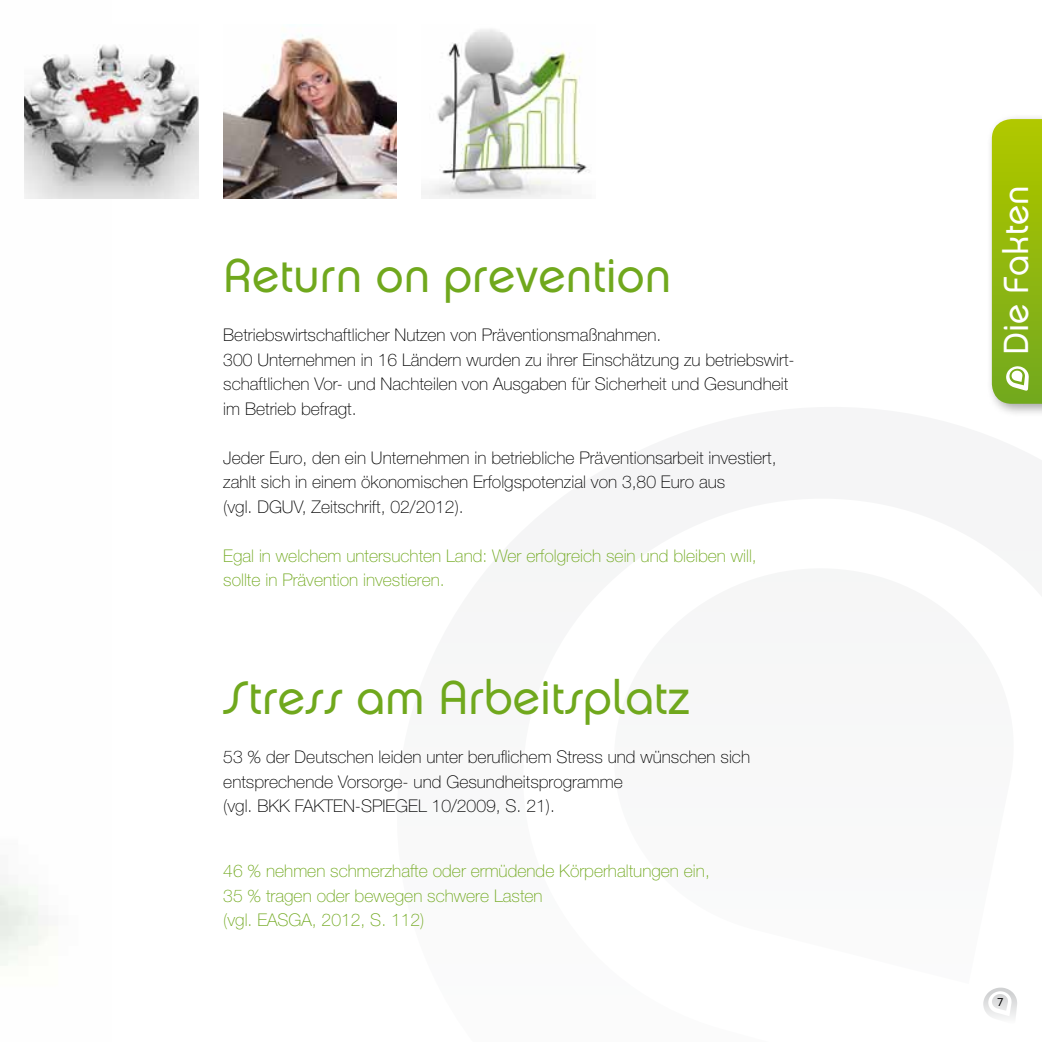
<style>
.page{position:relative;width:1042px;height:1042px;background:#fff}
.page>*{position:absolute;margin:0;border:0;box-sizing:border-box;transform-origin:0 0}
.t1{font:47.25px "Chalet London Nineteen Seventy";color:#70a81d}
.t2{font:34.82px "Chalet London Nineteen Seventy";color:#fff}
.t3{font:100 17.5px/24.5px "Helvetica Neue LT Std";color:#000}
.t4{font:100 17.5px/24.5px "Helvetica Neue LT Std";color:#70a81d}
.t5{font:11.38px "Chalet London Nineteen Seventy";color:#000}
</style>
<div class="page">
<img style="left:0;top:87px;width:112px;height:879px">
<img style="left:422px;top:29px;width:168px;height:169px">
<img style="left:223px;top:34px;width:174px;height:164px">
<img style="left:25px;top:45px;width:173px;height:153px">
<div style="left:986px;top:113px;width:56px;height:304px;background:#000;opacity:.35"></div>
<svg style="left:992px;top:119px;width:50px;height:285px;background:#95ba14"></svg>
<svg style="left:983px;top:987px;width:34px;height:31px"></svg>
<h1 class="t1" style="left:223px;top:247px;width:449px">Return on prevention</h1>
<p class="t3" style="left:223px;top:323px;width:573px">Betriebswirtschaftlicher Nutzen von Präventionsmaßnahmen.<br>300 Unternehmen in 16 Ländern wurden zu ihrer Einschätzung zu betriebswirt&shy;schaftlichen Vor- und Nachteilen von Ausgaben für Sicherheit und Gesundheit im Betrieb befragt.</p>
<p class="t3" style="left:223px;top:445px;width:555px">Jeder Euro, den ein Unternehmen in betriebliche Präventionsarbeit investiert, zahlt sich in einem ökonomischen Erfolgspotenzial von 3,80 Euro aus<br>(vgl. DGUV, Zeitschrift, 02/2012).</p>
<p class="t4" style="left:223px;top:543px;width:535px">Egal in welchem untersuchten Land: Wer erfolgreich sein und bleiben will, sollte in Prävention investieren.</p>
<h1 class="t1" style="left:223px;top:669px;width:468px">Stress am Arbeitsplatz</h1>
<p class="t3" style="left:223px;top:744px;width:528px">53 % der Deutschen leiden unter beruflichem Stress und wünschen sich entsprechende Vorsorge- und Gesundheitsprogramme<br>(vgl. BKK FAKTEN-SPIEGEL 10/2009, S. 21).</p>
<p class="t4" style="left:223px;top:858px;width:488px">46 % nehmen schmerzhafte oder ermüdende Körperhaltungen ein,<br>35 % tragen oder bewegen schwere Lasten<br>(vgl. EASGA, 2012, S. 112)</p>
<h2 class="t2" style="left:995px;top:355px;width:171px;rotate:-90deg">Die Fakten</h2>
<p class="t5" style="left:997px;top:995px;width:8px">7</p>
</div>
